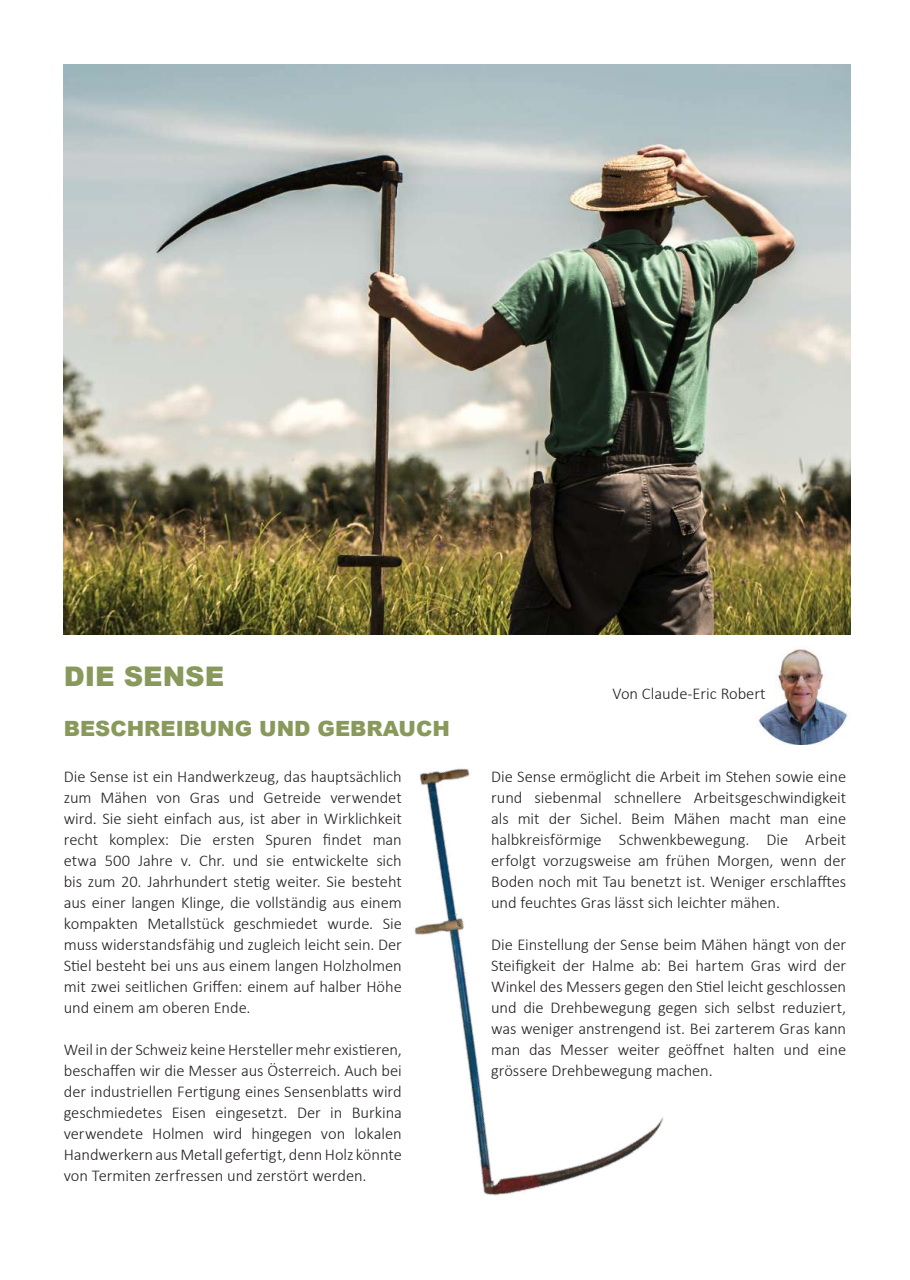
<style>
.page{position:relative;width:910px;height:1280px;background:#fff}
.page>*{position:absolute;margin:0;border:0;box-sizing:border-box;transform-origin:0 0}
.t1{font:900 27px "Arial";color:#89995c}
.t2{font:900 21px "Arial";color:#89995c}
.t3{font:300 16.5px/21px "Calibri";letter-spacing:-.005em;color:#231f20;text-align:justify}
</style>
<div class="page">
<img style="left:414px;top:596px;width:437px;height:600px">
<img style="left:64px;top:65px;width:786px;height:570px">
<img style="left:753px;top:646px;width:97px;height:98px">
<h1 class="t1" style="left:64px;top:657px;width:162px">DIE SENSE</h1>
<p class="t2" style="left:64px;top:713px;width:388px">BESCHREIBUNG UND GEBRAUCH</p>
<p class="t3" style="left:64px;top:765px;width:340px">Die Sense ist ein Handwerkzeug, das hauptsächlich zum Mähen von Gras und Getreide verwendet wird. Sie sieht einfach aus, ist aber in Wirklichkeit recht komplex: Die ersten Spuren findet man etwa 500 Jahre v. Chr. und sie entwickelte sich bis zum 20. Jahrhundert stetig weiter. Sie besteht aus einer langen Klinge, die vollständig aus einem kompakten Metallstück geschmiedet wurde. Sie muss widerstandsfähig und zugleich leicht sein. Der Stiel besteht bei uns aus einem langen Holzholmen mit zwei seitlichen Griffen: einem auf halber Höhe und einem am oberen Ende.</p>
<p class="t3" style="left:64px;top:1038px;width:340px">Weil in der Schweiz keine Hersteller mehr existieren, beschaffen wir die Messer aus Österreich. Auch bei der industriellen Fertigung eines Sensenblatts wird geschmiedetes Eisen eingesetzt. Der in Burkina verwendete Holmen wird hingegen von lokalen Handwerkern aus Metall gefertigt, denn Holz könnte von Termiten zerfressen und zerstört werden.</p>
<p class="t3" style="left:612px;top:682px;width:154px">Von Claude-Eric Robert</p>
<p class="t3" style="left:491px;top:765px;width:357px">Die Sense ermöglicht die Arbeit im Stehen sowie eine rund siebenmal schnellere Arbeitsgeschwindigkeit als mit der Sichel. Beim Mähen macht man eine halbkreisförmige Schwenkbewegung. Die Arbeit erfolgt vorzugsweise am frühen Morgen, wenn der Boden noch mit Tau benetzt ist. Weniger erschlafftes und feuchtes Gras lässt sich leichter mähen.</p>
<p class="t3" style="left:491px;top:933px;width:357px">Die Einstellung der Sense beim Mähen hängt von der Steifigkeit der Halme ab: Bei hartem Gras wird der Winkel des Messers gegen den Stiel leicht geschlossen und die Drehbewegung gegen sich selbst reduziert, was weniger anstrengend ist. Bei zarterem Gras kann man das Messer weiter geöffnet halten und eine grössere Drehbewegung machen.</p>
</div>
